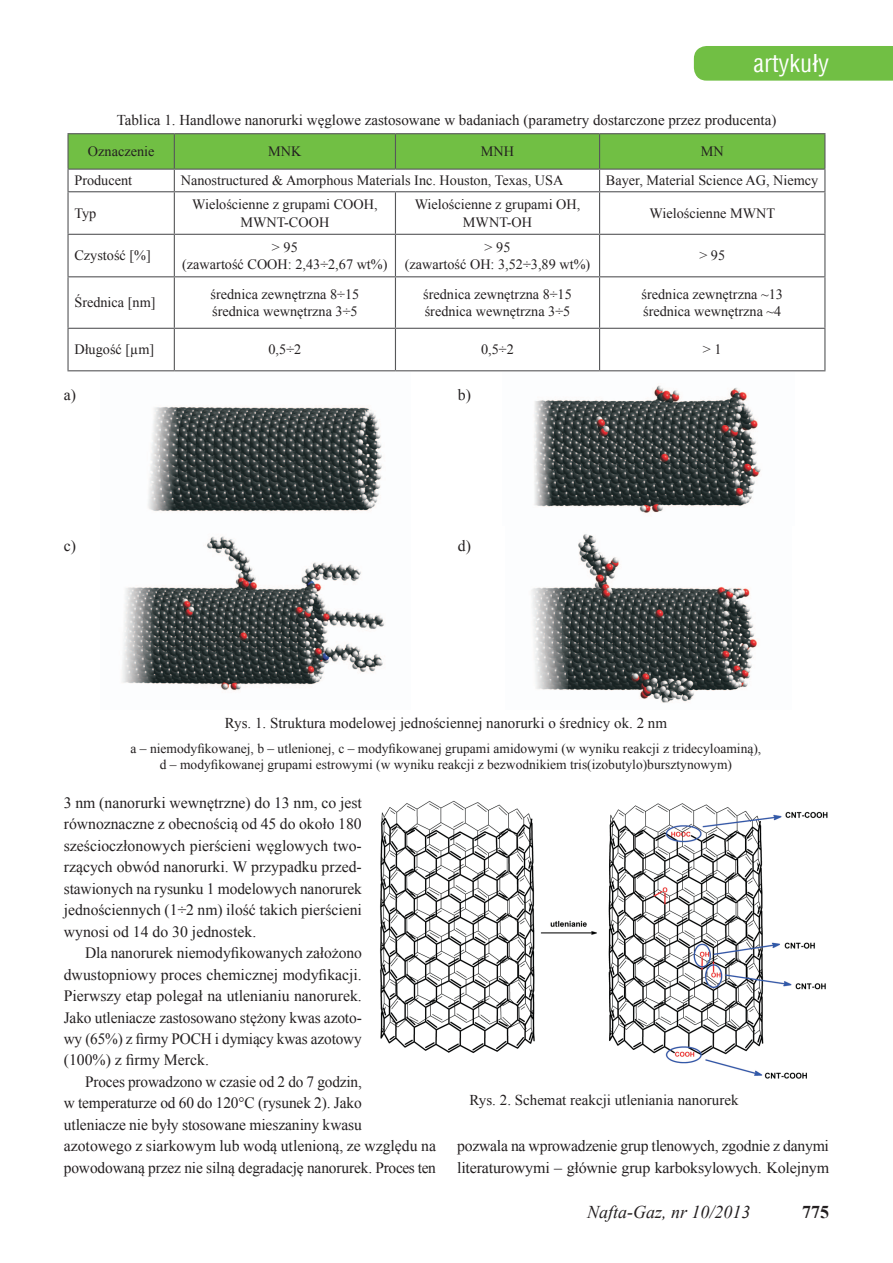
<style>
.page{position:relative;width:893px;height:1263px;background:#fff}
.page>*{position:absolute;margin:0;border:0;box-sizing:border-box;transform-origin:0 0}
.t1{font:24px "Switzerland Condensed";color:#fff}
.t2{font:italic 18px "Times New Roman";color:#231f20}
.t3{font:700 18px "Times New Roman";color:#231f20}
.t4{font:15.75px/21.5px "Times New Roman";letter-spacing:-.01em;color:#231f20;text-align:justify}
.t5{font:15px "Times New Roman";color:#231f20}
.t6{font:14.25px/17.1px "Times New Roman";color:#231f20;text-align:center}
.t7{font:13.5px/16.2px "Times New Roman";color:#231f20;text-align:center}
</style>
<div class="page">
<div style="left:694px;top:46px;width:199px;height:35px;background:#71bf44"></div>
<svg style="left:69px;top:192px;width:755px;height:178px"></svg>
<hr style="left:395px;top:192px;width:1px;height:42px;background:#57585a">
<hr style="left:599px;top:192px;width:1px;height:42px;background:#57585a">
<hr style="left:67px;top:234px;width:107px;height:1px;background:#57585a">
<hr style="left:174px;top:234px;width:221px;height:1px;background:#57585a">
<hr style="left:395px;top:234px;width:205px;height:1px;background:#57585a">
<hr style="left:395px;top:235px;width:1px;height:41px;background:#57585a">
<hr style="left:600px;top:234px;width:225px;height:1px;background:#57585a">
<hr style="left:599px;top:235px;width:1px;height:41px;background:#57585a">
<hr style="left:67px;top:276px;width:107px;height:1px;background:#57585a">
<hr style="left:174px;top:276px;width:221px;height:1px;background:#57585a">
<hr style="left:395px;top:276px;width:205px;height:1px;background:#57585a">
<hr style="left:395px;top:277px;width:1px;height:51px;background:#57585a">
<hr style="left:600px;top:276px;width:225px;height:1px;background:#57585a">
<hr style="left:599px;top:277px;width:1px;height:51px;background:#57585a">
<hr style="left:67px;top:328px;width:107px;height:1px;background:#57585a">
<hr style="left:174px;top:328px;width:221px;height:1px;background:#57585a">
<hr style="left:395px;top:328px;width:205px;height:1px;background:#57585a">
<hr style="left:395px;top:329px;width:1px;height:41px;background:#57585a">
<hr style="left:600px;top:328px;width:225px;height:1px;background:#57585a">
<hr style="left:599px;top:329px;width:1px;height:41px;background:#57585a">
<hr style="left:67px;top:133px;width:107px;height:1px;background:#57585a">
<hr style="left:67px;top:134px;width:2px;height:35px;background:#57585a">
<hr style="left:174px;top:133px;width:221px;height:1px;background:#57585a">
<hr style="left:395px;top:133px;width:205px;height:1px;background:#57585a">
<hr style="left:600px;top:133px;width:225px;height:1px;background:#57585a">
<hr style="left:67px;top:192px;width:2px;height:42px;background:#57585a">
<hr style="left:67px;top:235px;width:2px;height:41px;background:#57585a">
<hr style="left:67px;top:277px;width:2px;height:51px;background:#57585a">
<hr style="left:67px;top:329px;width:2px;height:41px;background:#57585a">
<hr style="left:67px;top:370px;width:107px;height:1px;background:#57585a">
<hr style="left:174px;top:192px;width:1px;height:42px;background:#57585a">
<hr style="left:824px;top:192px;width:1px;height:42px;background:#57585a">
<hr style="left:174px;top:235px;width:1px;height:41px;background:#57585a">
<hr style="left:824px;top:235px;width:1px;height:41px;background:#57585a">
<hr style="left:174px;top:277px;width:1px;height:51px;background:#57585a">
<hr style="left:824px;top:277px;width:1px;height:51px;background:#57585a">
<hr style="left:174px;top:329px;width:1px;height:41px;background:#57585a">
<hr style="left:824px;top:329px;width:1px;height:41px;background:#57585a">
<hr style="left:174px;top:370px;width:221px;height:1px;background:#57585a">
<hr style="left:395px;top:370px;width:205px;height:1px;background:#57585a">
<hr style="left:600px;top:370px;width:225px;height:1px;background:#57585a">
<hr style="left:67px;top:169px;width:107px;height:1px;background:#57585a">
<hr style="left:67px;top:170px;width:2px;height:21px;background:#57585a">
<hr style="left:67px;top:191px;width:107px;height:1px;background:#57585a">
<hr style="left:174px;top:191px;width:221px;height:1px;background:#57585a">
<hr style="left:395px;top:191px;width:205px;height:1px;background:#57585a">
<hr style="left:600px;top:191px;width:225px;height:1px;background:#57585a">
<img style="left:122px;top:406px;width:263px;height:285px">
<img style="left:534px;top:385px;width:227px;height:128px">
<img style="left:531px;top:534px;width:226px;height:169px">
<img style="left:380px;top:800px;width:448px;height:279px">
<svg style="left:68px;top:134px;width:757px;height:57px"></svg>
<h1 class="t1" style="left:754px;top:48px;width:77px">artykuły</h1>
<p class="t5" style="left:117px;top:110px;width:661px">Tablica 1. Handlowe nanorurki węglowe zastosowane w badaniach (parametry dostarczone przez producenta)</p>
<p class="t6" style="left:88px;top:143px;width:68px">Oznaczenie</p>
<p class="t6" style="left:268px;top:143px;width:35px">MNK</p>
<p class="t6" style="left:481px;top:143px;width:35px">MNH</p>
<p class="t6" style="left:701px;top:143px;width:24px">MN</p>
<p class="t6" style="left:74px;top:172px;width:59px">Producent</p>
<p class="t6" style="left:181px;top:172px;width:384px">Nanostructured Amorphous Materials Inc. Houston, Texas, USA</p>
<p class="t6" style="left:606px;top:172px;width:214px">Bayer, Material Science AG, Niemcy</p>
<p class="t6" style="left:74px;top:204px;width:23px">Typ</p>
<p class="t6" style="left:192px;top:196px;width:187px">Wielościenne z grupami COOH,<br>MWNT-COOH</p>
<p class="t6" style="left:415px;top:196px;width:167px">Wielościenne z grupami OH,<br>MWNT-OH</p>
<p class="t6" style="left:650px;top:204px;width:127px">Wielościenne MWNT</p>
<p class="t6" style="left:74px;top:247px;width:78px">Czystość [%]</p>
<p class="t6" style="left:182px;top:238px;width:207px">&gt; 95<br>(zawartość COOH: 2,43÷2,67 wt%)</p>
<p class="t6" style="left:405px;top:238px;width:187px">&gt; 95<br>(zawartość OH: 3,52÷3,89 wt%)</p>
<p class="t6" style="left:699px;top:247px;width:27px">&gt; 95</p>
<p class="t6" style="left:74px;top:294px;width:83px">Średnica [nm]</p>
<p class="t6" style="left:211px;top:285px;width:150px;text-align:left">średnica zewnętrzna 8÷15 średnica wewnętrzna 3÷5</p>
<p class="t6" style="left:423px;top:285px;width:150px;text-align:left">średnica zewnętrzna 8÷15 średnica wewnętrzna 3÷5</p>
<p class="t6" style="left:641px;top:285px;width:143px;text-align:left">średnica zewnętrzna ~13 średnica wewnętrzna ~4</p>
<p class="t6" style="left:74px;top:341px;width:81px">Długość [µm]</p>
<p class="t6" style="left:269px;top:341px;width:34px">0,5÷2</p>
<p class="t6" style="left:481px;top:341px;width:34px">0,5÷2</p>
<p class="t6" style="left:703px;top:341px;width:20px">&gt; 1</p>
<p class="t4" style="left:64px;top:384px;width:14px">a)</p>
<p class="t4" style="left:458px;top:384px;width:15px">b)</p>
<p class="t4" style="left:64px;top:535px;width:14px">c)</p>
<p class="t4" style="left:458px;top:535px;width:15px">d)</p>
<p class="t5" style="left:225px;top:713px;width:444px">Rys. 1. Struktura modelowej jednościennej nanorurki o średnicy ok. 2 nm</p>
<p class="t7" style="left:131px;top:740px;width:632px">a – niemodyfikowanej, b – utlenionej, c – modyfikowanej grupami amidowymi (w wyniku reakcji z tridecyloaminą), d – modyfikowanej grupami estrowymi (w wyniku reakcji z bezwodnikiem tris(izobutylo)bursztynowym)</p>
<p class="t4" style="left:64px;top:792px;width:300px">3 nm (nanorurki wewnętrzne) do 13 nm, co jest równoznaczne z obecnością od 45 do około 180 sześcioczłonowych pierścieni węglowych two&shy;rzących obwód nanorurki. W przypadku przed&shy;stawionych na rysunku 1 modelowych nanorurek jednościennych (1÷2 nm) ilość takich pierścieni wynosi od 14 do 30 jednostek.</p>
<p class="t4" style="left:64px;top:942px;width:300px;text-indent:21px">Dla nanorurek niemodyfikowanych założono dwustopniowy proces chemicznej modyfikacji.<br>Pierwszy etap polegał na utlenianiu nanorurek.<br>Jako utleniacze zastosowano stężony kwas azoto&shy;wy (65%) z firmy POCH i dymiący kwas azotowy (100%) z firmy Merck.</p>
<p class="t4" style="left:64px;top:1070px;width:374px;text-align:left;text-indent:21px">Proces prowadzono w czasie od 2 do 7 godzin,<br>w temperaturze od 60 do 120°C (rysunek 2). Jako<br>utleniacze nie były stosowane mieszaniny kwasu<br>azotowego z siarkowym lub wodą utlenioną, ze względu na powodowaną przez nie silną degradację nanorurek. Proces ten</p>
<p class="t5" style="left:470px;top:1089px;width:270px">Rys. 2. Schemat reakcji utleniania nanorurek</p>
<p class="t4" style="left:457px;top:1135px;width:373px">pozwala na wprowadzenie grup tlenowych, zgodnie z danymi literaturowymi – głównie grup karboksylowych. Kolejnym</p>
<p class="t2" style="left:587px;top:1200px;width:165px">Nafta-Gaz, nr 10/2013</p>
<p class="t3" style="left:802px;top:1199px;width:28px">775</p>
</div>
